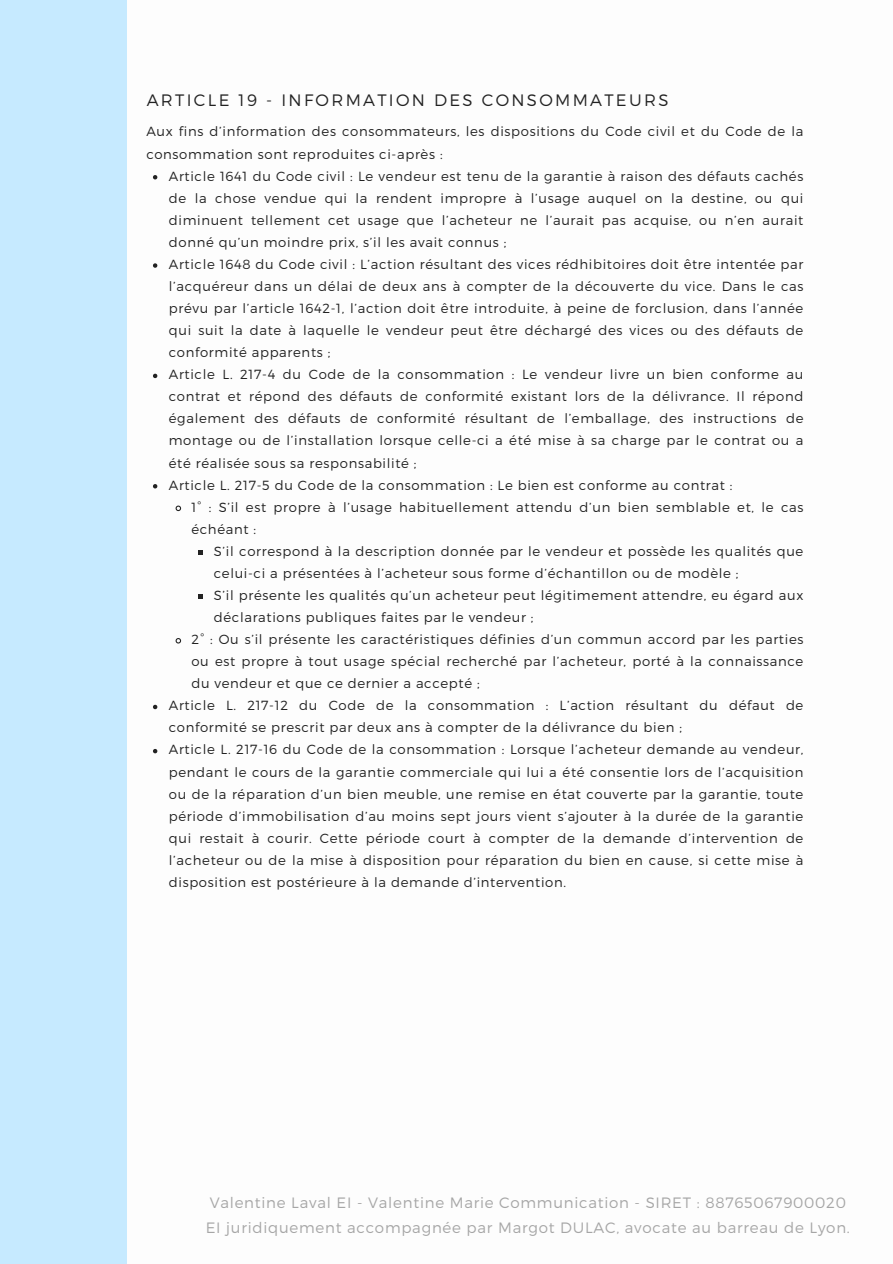
<style>
.page{position:relative;width:893px;height:1264px;background:#fff}
.page>*{position:absolute;margin:0;border:0;box-sizing:border-box;transform-origin:0 0}
.t1{font:300 16.5px "Montserrat";letter-spacing:.14em;color:#222}
.t2{font:300 15px "Montserrat";letter-spacing:.05em;color:#a6a6a6}
.t3{font:300 13.2px/22px "Montserrat";letter-spacing:.05em;color:#222}
</style>
<div class="page">
<div style="left:0;top:0;width:127px;height:1263px;background:#c6eaff"></div>
<svg style="left:153px;top:175px;width:4px;height:4px"></svg>
<svg style="left:153px;top:263px;width:4px;height:5px"></svg>
<svg style="left:153px;top:374px;width:4px;height:4px"></svg>
<svg style="left:153px;top:484px;width:4px;height:4px"></svg>
<svg style="left:175px;top:505px;width:7px;height:7px"></svg>
<svg style="left:198px;top:550px;width:4px;height:4px"></svg>
<svg style="left:198px;top:594px;width:4px;height:5px"></svg>
<svg style="left:175px;top:638px;width:7px;height:6px"></svg>
<svg style="left:153px;top:704px;width:4px;height:5px"></svg>
<svg style="left:153px;top:749px;width:4px;height:4px"></svg>
<p class="t1" style="left:147px;top:89px;width:523px">ARTICLE 19 - INFORMATION DES CONSOMMATEURS</p>
<p class="t3" style="left:146px;top:120px;width:658px">Aux fins d’information des consommateurs, les dispositions du Code civil et du Code de la consommation sont reproduites ci-après :</p>
<p class="t3" style="left:169px;top:164px;width:636px;text-align:justify">Article 1641 du Code civil : Le vendeur est tenu de la garantie à raison des défauts cachés de la chose vendue qui la rendent impropre à l’usage auquel on la destine, ou qui diminuent tellement cet usage que l’acheteur ne l’aurait pas acquise, ou n’en aurait donné qu’un moindre prix, s’il les avait connus ;</p>
<p class="t3" style="left:169px;top:252px;width:636px;text-align:justify">Article 1648 du Code civil : L’action résultant des vices rédhibitoires doit être intentée par l’acquéreur dans un délai de deux ans à compter de la découverte du vice. Dans le cas prévu par l’article 1642-1, l’action doit être introduite, à peine de forclusion, dans l’année qui suit la date à laquelle le vendeur peut être déchargé des vices ou des défauts de conformité apparents ;</p>
<p class="t3" style="left:169px;top:363px;width:636px;text-align:justify">Article L. 217-4 du Code de la consommation : Le vendeur livre un bien conforme au contrat et répond des défauts de conformité existant lors de la délivrance. Il répond également des défauts de conformité résultant de l’emballage, des instructions de montage ou de l’installation lorsque celle-ci a été mise à sa charge par le contrat ou a été réalisée sous sa responsabilité ;</p>
<p class="t3" style="left:169px;top:473px;width:565px">Article L. 217-5 du Code de la consommation : Le bien est conforme au contrat :</p>
<p class="t3" style="left:191px;top:495px;width:613px">1° : S’il est propre à l’usage habituellement attendu d’un bien semblable et, le cas échéant :</p>
<p class="t3" style="left:214px;top:539px;width:591px">S’il correspond à la description donnée par le vendeur et possède les qualités que celui-ci a présentées à l’acheteur sous forme d’échantillon ou de modèle ;</p>
<p class="t3" style="left:214px;top:583px;width:591px">S’il présente les qualités qu’un acheteur peut légitimement attendre, eu égard aux déclarations publiques faites par le vendeur ;</p>
<p class="t3" style="left:191px;top:627px;width:613px;text-align:justify">2° : Ou s’il présente les caractéristiques définies d’un commun accord par les parties ou est propre à tout usage spécial recherché par l’acheteur, porté à la connaissance du vendeur et que ce dernier a accepté ;</p>
<p class="t3" style="left:169px;top:694px;width:636px">Article L. 217-12 du Code de la consommation : L’action résultant du défaut de conformité se prescrit par deux ans à compter de la délivrance du bien ;</p>
<p class="t3" style="left:169px;top:738px;width:636px;text-align:justify">Article L. 217-16 du Code de la consommation : Lorsque l’acheteur demande au vendeur, pendant le cours de la garantie commerciale qui lui a été consentie lors de l’acquisition ou de la réparation d’un bien meuble, une remise en état couverte par la garantie, toute période d’immobilisation d’au moins sept jours vient s’ajouter à la durée de la garantie qui restait à courir. Cette période court à compter de la demande d’intervention de l’acheteur ou de la mise à disposition pour réparation du bien en cause, si cette mise à disposition est postérieure à la demande d’intervention.</p>
<p class="t2" style="left:210px;top:1192px;width:637px">Valentine Laval EI - Valentine Marie Communication - SIRET : 88765067900020</p>
<p class="t2" style="left:206px;top:1217px;width:645px">EI juridiquement accompagnée par Margot DULAC, avocate au barreau de Lyon.</p>
</div>
